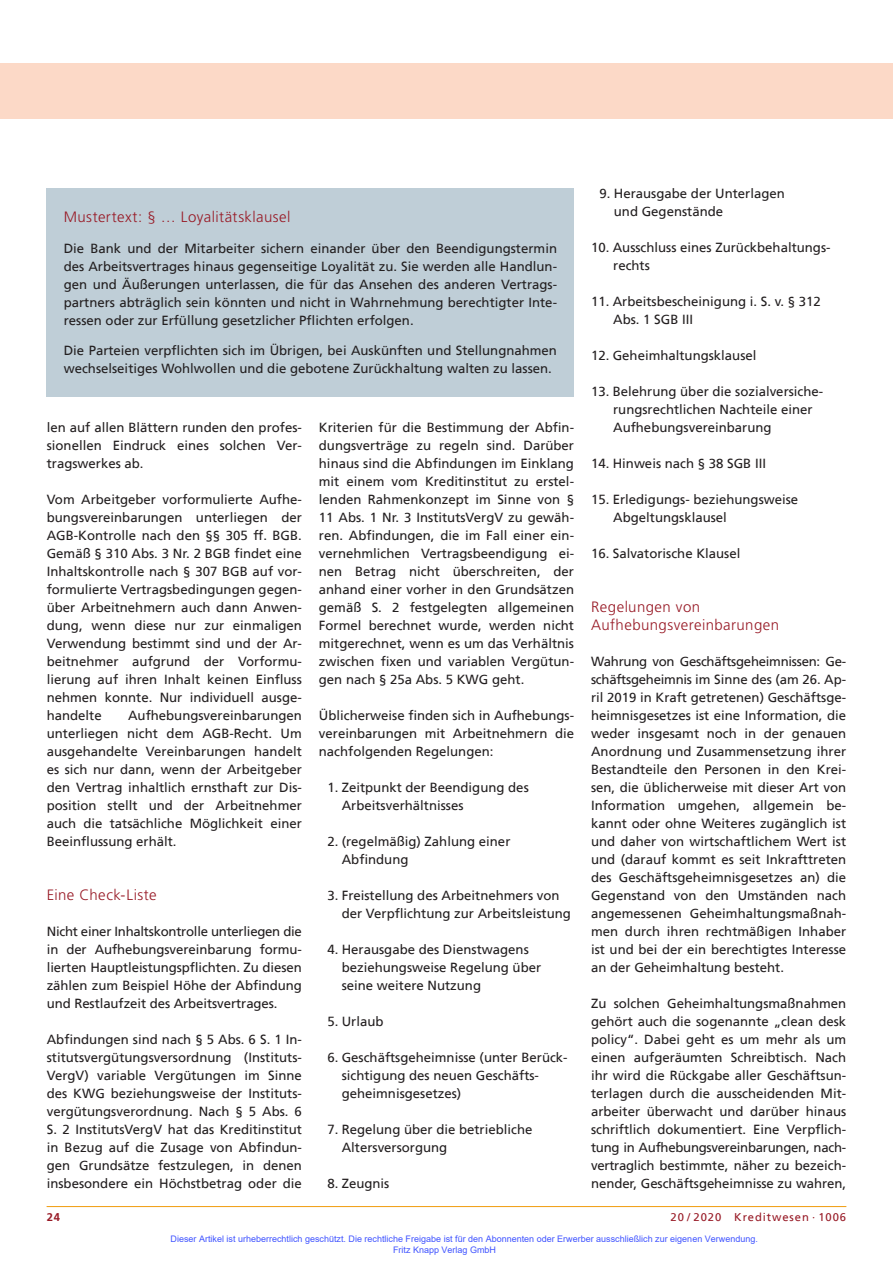
<style>
.page{position:relative;width:893px;height:1263px;background:#fff}
.page>*{position:absolute;margin:0;border:0;box-sizing:border-box;transform-origin:0 0}
.t1{font:300 15px/18px "Frutiger";letter-spacing:.03em;color:#981a26}
.t2{font:13.2px/18px "Frutiger";color:#231f20}
.t3{font:11.25px "Frutiger";letter-spacing:.08em;color:#981a26}
.t4{font:700 11.25px "Frutiger";color:#981a26}
.t5{font:9px/10.8px "Arial";color:#4054ff}
</style>
<div class="page">
<div style="left:0;top:64px;width:893px;height:55px;background:#fcd9c7"></div>
<hr style="left:47px;top:1206px;width:799px;height:1px;background:#f1a31e">
<div style="left:47px;top:188px;width:527px;height:208px;background:#bfced7"></div>
<p class="t1" style="left:64px;top:208px;width:228px">Mustertext: § … Loyalitätsklausel</p>
<p class="t2" style="left:64px;top:240px;width:495px;text-align:justify">Die Bank und der Mitarbeiter sichern einander über den Beendigungstermin des Arbeitsvertrages hinaus gegenseitige Loyalität zu. Sie werden alle Handlun&shy;gen und Äußerungen unterlassen, die für das Ansehen des anderen Vertrags&shy;partners abträglich sein könnten und nicht in Wahrnehmung berechtigter Inte&shy;ressen oder zur Erfüllung gesetzlicher Pflichten erfolgen.</p>
<p class="t2" style="left:64px;top:343px;width:495px">Die Parteien verpflichten sich im Übrigen, bei Auskünften und Stellungnahmen wechselseitiges Wohlwollen und die gebotene Zurückhaltung walten zu lassen.</p>
<p class="t2" style="left:47px;top:419px;width:257px;text-align:justify">len auf allen Blättern runden den profes&shy;sionellen Eindruck eines solchen Ver&shy;tragswerkes ab.</p>
<p class="t2" style="left:47px;top:491px;width:257px;text-align:justify">Vom Arbeitgeber vorformulierte Aufhe&shy;bungsvereinbarungen unterliegen der AGB-Kontrolle nach den §§ 305 ff. BGB.<br>Gemäß § 310 Abs. 3 Nr. 2 BGB findet eine Inhaltskontrolle nach § 307 BGB auf vor&shy;formulierte Vertragsbedingungen gegen&shy;über Arbeitnehmern auch dann Anwen&shy;dung, wenn diese nur zur einmaligen Verwendung bestimmt sind und der Ar&shy;beitnehmer aufgrund der Vorformu&shy;lierung auf ihren Inhalt keinen Einfluss nehmen konnte. Nur individuell ausge&shy;handelte</p>
<p class="t2" style="left:47px;top:707px;width:257px;text-align:justify;text-indent:81px">Aufhebungsvereinbarungen unterliegen nicht dem AGB-Recht. Um ausgehandelte Vereinbarungen handelt es sich nur dann, wenn der Arbeitgeber den Vertrag inhaltlich ernsthaft zur Dis&shy;position stellt und der Arbeitnehmer auch die tatsächliche Möglichkeit einer Beeinflussung erhält.</p>
<p class="t1" style="left:47px;top:886px;width:111px">Eine Check-Liste</p>
<p class="t2" style="left:47px;top:923px;width:257px;text-align:justify">Nicht einer Inhaltskontrolle unterliegen die in der Aufhebungsvereinbarung formu&shy;lierten Hauptleistungspflichten. Zu diesen zählen zum Beispiel Höhe der Abfindung und Restlaufzeit des Arbeitsvertrages.</p>
<p class="t2" style="left:47px;top:1031px;width:257px;text-align:justify">Abfindungen sind nach § 5 Abs. 6 S. 1 In&shy;stitutsvergütungsversordnung (Instituts-VergV) variable Vergütungen im Sinne des KWG beziehungsweise der Instituts&shy;vergütungsverordnung. Nach § 5 Abs. 6<br>S. 2 InstitutsVergV hat das Kreditinstitut in Bezug auf die Zusage von Abfindun&shy;gen Grundsätze festzulegen, in denen insbesondere ein Höchstbetrag oder die</p>
<p class="t2" style="left:319px;top:419px;width:257px;text-align:justify">Kriterien für die Bestimmung der Abfin&shy;dungsverträge zu regeln sind. Darüber hinaus sind die Abfindungen im Einklang mit einem vom Kreditinstitut zu erstel&shy;lenden Rahmenkonzept im Sinne von § 11 Abs. 1 Nr. 3 InstitutsVergV zu gewäh&shy;ren. Abfindungen, die im Fall einer ein&shy;vernehmlichen Vertragsbeendigung ei&shy;nen Betrag nicht überschreiten, der anhand einer vorher in den Grundsätzen gemäß S. 2 festgelegten allgemeinen Formel berechnet wurde, werden nicht mitgerechnet, wenn es um das Verhältnis zwischen fixen und variablen Vergütun&shy;gen nach § 25a Abs. 5 KWG geht.</p>
<p class="t2" style="left:319px;top:707px;width:257px;text-align:justify">Üblicherweise finden sich in Aufhebungs&shy;vereinbarungen mit Arbeitnehmern die nachfolgenden Regelungen:</p>
<p class="t2" style="left:342px;top:779px;width:189px;text-indent:-14px">1. Zeitpunkt der Beendigung des<br>Arbeitsverhältnisses</p>
<p class="t2" style="left:342px;top:833px;width:170px;text-indent:-14px">2. (regelmäßig) Zahlung einer<br>Abfindung</p>
<p class="t2" style="left:342px;top:887px;width:231px;text-indent:-14px">3. Freistellung des Arbeitnehmers von der Verpflichtung zur Arbeitsleistung</p>
<p class="t2" style="left:342px;top:941px;width:201px;text-indent:-14px">4. Herausgabe des Dienstwagens beziehungsweise Regelung über seine weitere Nutzung</p>
<p class="t2" style="left:327px;top:1013px;width:58px">5. Urlaub</p>
<p class="t2" style="left:342px;top:1049px;width:227px;text-indent:-14px">6. Geschäftsgeheimnisse (unter Berück&shy;sichtigung des neuen Geschäfts&shy;geheimnisgesetzes)</p>
<p class="t2" style="left:342px;top:1121px;width:192px;text-indent:-14px">7. Regelung über die betriebliche<br>Altersversorgung</p>
<p class="t2" style="left:327px;top:1175px;width:63px">8. Zeugnis</p>
<p class="t2" style="left:614px;top:185px;width:172px;text-indent:-14px">9. Herausgabe der Unterlagen und Gegenstände</p>
<p class="t2" style="left:613px;top:239px;width:219px;text-indent:-22px">10. Ausschluss eines Zurückbehaltungs&shy;rechts</p>
<p class="t2" style="left:613px;top:293px;width:209px;text-indent:-22px">11. Arbeitsbescheinigung i. S. v. § 312<br>Abs. 1 SGB III</p>
<p class="t2" style="left:591px;top:347px;width:167px">12. Geheimhaltungsklausel</p>
<p class="t2" style="left:613px;top:383px;width:212px;text-indent:-22px">13. Belehrung über die sozialversiche&shy;rungsrechtlichen Nachteile einer<br>Aufhebungsvereinbarung</p>
<p class="t2" style="left:591px;top:455px;width:176px">14. Hinweis nach § 38 SGB III</p>
<p class="t2" style="left:613px;top:491px;width:187px;text-indent:-22px">15. Erledigungs- beziehungsweise<br>Abgeltungsklausel</p>
<p class="t2" style="left:591px;top:545px;width:151px">16. Salvatorische Klausel</p>
<p class="t1" style="left:591px;top:598px;width:190px">Regelungen von<br>Aufhebungsvereinbarungen</p>
<p class="t2" style="left:591px;top:653px;width:257px;text-align:justify">Wahrung von Geschäftsgeheimnissen: Ge&shy;schäftsgeheimnis im Sinne des (am 26. Ap&shy;ril 2019 in Kraft getretenen) Geschäftsge&shy;heimnisgesetzes ist eine Information, die weder insgesamt noch in der genauen Anordnung und Zusammensetzung ihrer Bestandteile den Personen in den Krei&shy;sen, die üblicherweise mit dieser Art von Information umgehen, allgemein be&shy;kannt oder ohne Weiteres zugänglich ist und daher von wirtschaftlichem Wert ist und (darauf kommt es seit Inkrafttreten des Geschäftsgeheimnisgesetzes an) die Gegenstand von den Umständen nach angemessenen Geheimhaltungsmaßnah&shy;men durch ihren rechtmäßigen Inhaber ist und bei der ein berechtigtes Interesse an der Geheimhaltung besteht.</p>
<p class="t2" style="left:591px;top:995px;width:257px;text-align:justify">Zu solchen Geheimhaltungsmaßnahmen gehört auch die sogenannte „clean desk policy“. Dabei geht es um mehr als um einen aufgeräumten Schreibtisch. Nach ihr wird die Rückgabe aller Geschäftsun&shy;terlagen durch die ausscheidenden Mit&shy;arbeiter überwacht und darüber hinaus schriftlich dokumentiert. Eine Verpflich&shy;tung in Aufhebungsvereinbarungen, nach&shy;vertraglich bestimmte, näher zu bezeich&shy;nender, Geschäftsgeheimnisse zu wahren,</p>
<p class="t4" style="left:47px;top:1211px;width:15px">24</p>
<p class="t3" style="left:671px;top:1211px;width:177px">20 / 2020 Kreditwesen · 1006</p>
<p class="t5" style="left:393px;top:1233px;width:366px;text-indent:-223px">Dieser Artikel ist urheberrechtlich geschützt. Die rechtliche Freigabe ist für den Abonnenten oder Erwerber ausschließlich zur eigenen Verwendung.<br>Fritz Knapp Verlag GmbH</p>
</div>
